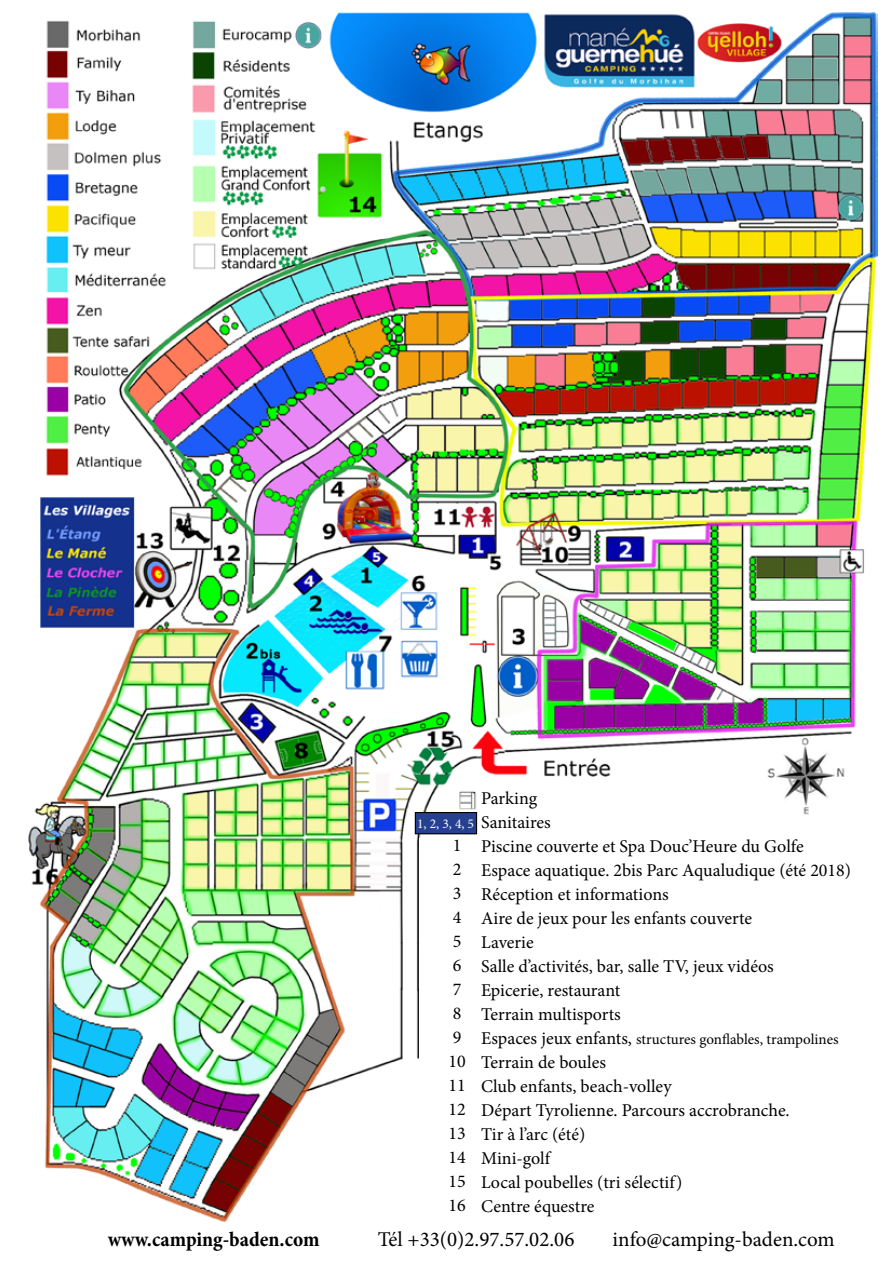
<style>
.page{position:relative;width:893px;height:1263px;background:#fff}
.page>*{position:absolute;margin:0;border:0;box-sizing:border-box;transform-origin:0 0}
.t1{font:21px "Minion Pro";color:#000}
.t2{font:700 condensed 21px "Minion Pro";color:#000}
.t3{font:18px/24px "Minion Pro";color:#000}
.t4{font:15px "Minion Pro";color:#000}
.t5{font:13.5px "Minion Pro";color:#fff}
.s1{font-size:18px}
</style>
<div class="page">
<img style="left:28px;top:12px;width:850px;height:1210px">
<div style="left:419px;top:838px;width:76px;height:409px;background:#fff"></div>
<div style="left:415px;top:812px;width:62px;height:22px;background:#25408f"></div>
<div style="left:415px;top:812px;width:62px;height:22px;border:1px solid #000"></div>
<p class="t5" style="left:417px;top:814px;width:58px">1, 2, 3, 4, 5</p>
<p class="t3" style="left:448px;top:833px;width:19px">1<br>2<br>3<br>4<br>5<br>6<br>7<br>8<br>9<br>10<br>11<br>12<br>13<br>14<br>15<br>16</p>
<p class="t3" style="left:481px;top:786px;width:371px">Parking<br>Sanitaires<br>Piscine couverte et Spa Douc’Heure du Golfe<br>Espace aquatique. 2bis Parc Aqualudique (été 2018)<br>Réception et informations<br>Aire de jeux pour les enfants couverte<br>Laverie<br>Salle d’activités, bar, salle TV, jeux vidéos<br>Epicerie, restaurant<br>Terrain multisports</p>
<p class="t4" style="left:481px;top:1029px;width:359px"><span class="s1">Espaces jeux enfants,</span> structures gonflables, trampolines</p>
<p class="t3" style="left:481px;top:1050px;width:310px">Terrain de boules<br>Club enfants, beach-volley<br>Départ Tyrolienne. Parcours accrobranche.<br>Tir à l’arc (été)<br>Mini-golf<br>Local poubelles (tri sélectif)<br>Centre équestre</p>
<p class="t2" style="left:108px;top:1224px;width:213px">www.camping-baden.com</p>
<p class="t1" style="left:378px;top:1225px;width:198px">Tél +33(0)2.97.57.02.06</p>
<p class="t1" style="left:612px;top:1225px;width:224px">info@camping-baden.com</p>
</div>
